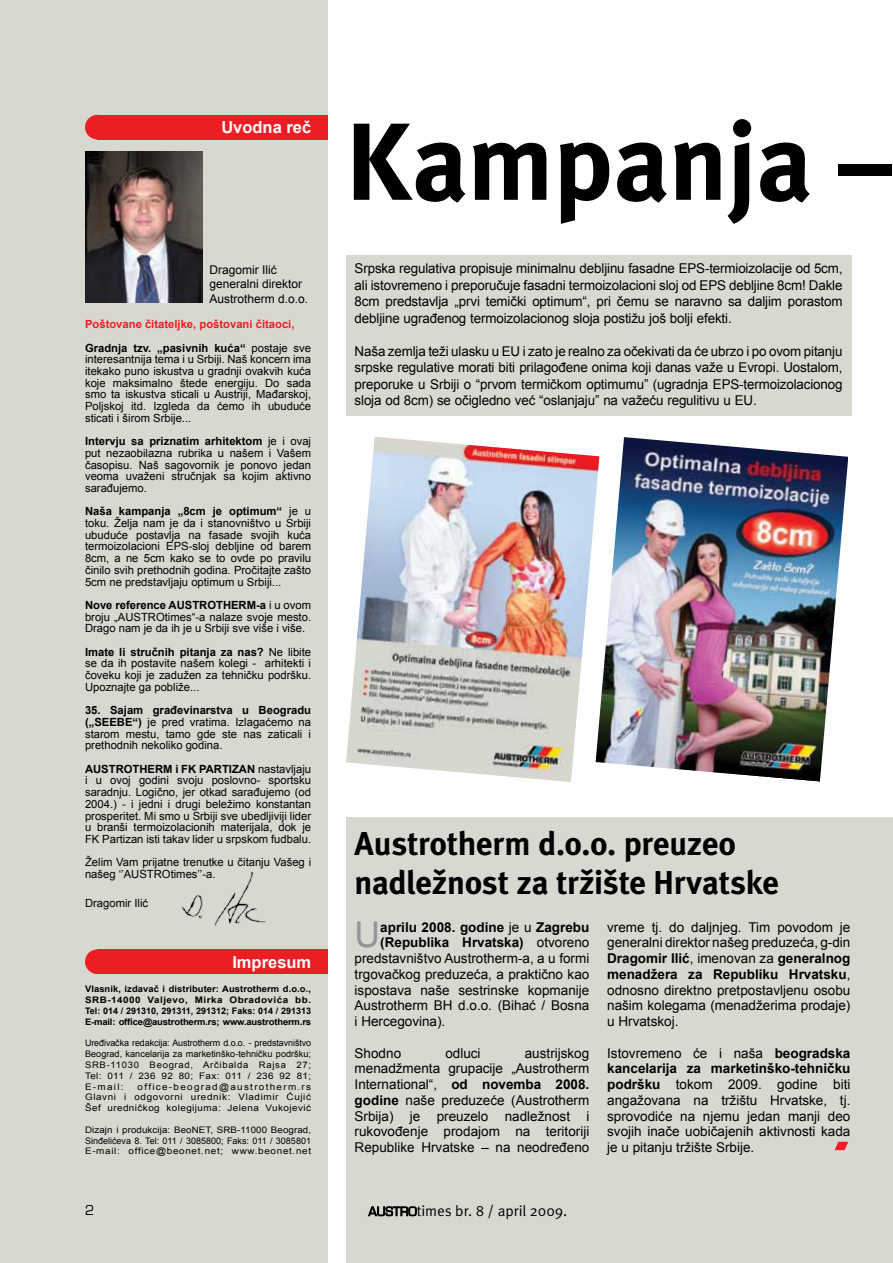
<style>
.page{position:relative;width:893px;height:1263px;background:#fff}
.page>*{position:absolute;margin:0;border:0;box-sizing:border-box;transform-origin:0 0}
.t1{font:700 109.5px "Meta";letter-spacing:-.005em;color:#000}
.t2{font:35.55px "Arial";color:#939598}
.t3{font:700 33px/39.6px "Meta";letter-spacing:-.005em;color:#000}
.t4{font:700 16.5px "Arial";color:#fff}
.t5{font:15px "Meta Normal";color:#000}
.t6{font:15px "Eurostile";color:#000}
.t7{font:13.5px/15.8px "Arial";color:#000;text-align:justify}
.t8{font:700 13.5px "Arial";color:#000}
.t9{font:12px/14.4px "Arial";color:#000}
.t10{font:11.25px/11.7px "Arial";color:#000;text-align:justify}
.t11{font:700 11.25px/23.4px "Arial";color:#ed1d24}
.t12{font:9px/10.8px "Arial";letter-spacing:.045em;color:#000;text-align:justify}
.t13{font:700 9px/10.8px "Arial";letter-spacing:-.02em;color:#000;text-align:justify;scale:1.04 1}
.t14{font:9px/10.8px "Arial";letter-spacing:.045em;color:#000;text-align:justify;scale:1.08 1}
.t15{font:9px/10.8px "Arial";letter-spacing:.045em;color:#000;text-align:justify;scale:1.1 1}
.s1{color:#000}
.s2{font-weight:400;color:#000}
.s3{font-weight:700}
.s4{font-weight:400}
.s5{font-family:"Eurostile";font-size:13.5px}
</style>
<div class="page">
<div style="left:0;top:0;width:328px;height:1263px;background:#d8d8d0"></div>
<div style="left:85px;top:115px;width:25px;height:24px;background:#ed1d24;border-radius:50%"></div>
<div style="left:97px;top:115px;width:231px;height:24px;background:#ed1d24"></div>
<div style="left:85px;top:949px;width:25px;height:25px;background:#ed1d24;border-radius:50%"></div>
<div style="left:97px;top:949px;width:231px;height:25px;background:#ed1d24"></div>
<img style="left:85px;top:152px;width:117px;height:151px">
<img style="left:182px;top:872px;width:84px;height:54px">
<div style="left:346px;top:817px;width:547px;height:446px;background:#d8d8d0"></div>
<svg style="left:835px;top:1142px;width:13px;height:8px"></svg>
<div style="left:346px;top:255px;width:505px;height:161px;background:#d8d8d0"></div>
<img style="left:346px;top:437px;width:250px;height:345px">
<img style="left:596px;top:437px;width:252px;height:344px">
<p class="t4" style="left:221px;top:116px;width:91px">Uvodna reč</p>
<p class="t9" style="left:209px;top:263px;width:100px">Dragomir Ilić generalni direktor<br>Austrotherm d.o.o.</p>
<p class="t11" style="left:85px;top:313px;width:228px">Poštovane čitateljke, poštovani čitaoci,<br><span class="s1">Gradnja tzv. „pasivnih kuća“</span> <span class="s2">postaje sve</span></p>
<p class="t10" style="left:85px;top:353px;width:228px">interesantnija tema i u Srbiji. Naš koncern ima itekako puno iskustva u gradnji ovakvih kuća koje maksimalno štede energiju. Do sada smo ta iskustva sticali u Austriji, Mađarskoj, Poljskoj itd. Izgleda da ćemo ih ubuduće sticati i širom Srbije...</p>
<p class="t10" style="left:85px;top:435px;width:228px"><span class="s3">Intervju sa priznatim arhitektom</span> je i ovaj put nezaobilazna rubrika u našem i Vašem časopisu. Naš sagovornik je ponovo jedan veoma uvaženi stručnjak sa kojim aktivno sarađujemo.</p>
<p class="t10" style="left:85px;top:506px;width:228px"><span class="s3">Naša kampanja „8cm je optimum“</span> je u toku. Želja nam je da i stanovništvo u Srbiji ubuduće postavlja na fasade svojih kuća termoizolacioni EPS-sloj debljine od barem 8cm, a ne 5cm kako se to ovde po pravilu činilo svih prethodnih godina. Pročitajte zašto 5cm ne predstavljaju optimum u Srbiji...</p>
<p class="t10" style="left:85px;top:599px;width:228px"><span class="s3">Nove reference AUSTROTHERM-a</span> i u ovom broju „AUSTROtimes“-a nalaze svoje mesto.<br>Drago nam je da ih je u Srbiji sve više i više.</p>
<p class="t10" style="left:85px;top:646px;width:228px"><span class="s3">Imate li stručnih pitanja za nas?</span> Ne libite se da ih postavite našem kolegi - arhitekti i čoveku koji je zadužen za tehničku podršku.<br>Upoznajte ga pobliže...</p>
<p class="t10" style="left:85px;top:704px;width:228px"><span class="s3">35. Sajam građevinarstva u Beogradu („SEEBE“)</span> je pred vratima. Izlagaćemo na starom mestu, tamo gde ste nas zaticali i prethodnih nekoliko godina.</p>
<p class="t10" style="left:85px;top:763px;width:228px"><span class="s3">AUSTROTHERM i FK PARTIZAN</span> nastavljaju i u ovoj godini svoju poslovno- sportsku saradnju. Logično, jer otkad sarađujemo (od 2004.) - i jedni i drugi beležimo konstantan prosperitet. Mi smo u Srbiji sve ubedljiviji lider u branši termoizolacionih materijala, dok je FK Partizan isti takav lider u srpskom fudbalu.</p>
<p class="t10" style="left:85px;top:857px;width:228px">Želim Vam prijatne trenutke u čitanju Vašeg i našeg ‘’AUSTROtimes’’-a.</p>
<p class="t10" style="left:85px;top:898px;width:65px">Dragomir Ilić</p>
<p class="t4" style="left:232px;top:951px;width:80px">Impresum</p>
<p class="t13" style="left:85px;top:984px;width:219px">Vlasnik, izdavač i distributer: Austrotherm d.o.o., SRB-14000 Valjevo, Mirka Obradovića bb.<br>Tel: 014 / 291310, 291311, 291312; Faks: 014 / 291313<br>E-mail: office@austrotherm.rs; www.austrotherm.rs</p>
<p class="t12" style="left:85px;top:1038px;width:228px">Uređivačka redakcija: Austrotherm d.o.o. - predstavništvo Beograd, kancelarija za marketinško-tehničku podršku; SRB-11030 Beograd, Arčibalda Rajsa 27; Tel: 011 / 236 92 80; Fax: 011 / 236 92 81; E-mail:</p>
<p class="t15" style="left:85px;top:1081px;width:207px;text-indent:53px">office-beograd@austrotherm.rs Glavni i odgovorni urednik: Vladimir Ćujić Šef uredničkog kolegijuma: Jelena Vukojević</p>
<p class="t14" style="left:85px;top:1124px;width:211px">Dizajn i produkcija: BeoNET, SRB-11000 Beograd, Sinđelićeva 8. Tel: 011 / 3085800; Faks: 011 / 3085801<br>E-mail: office@beonet.net; www.beonet.net</p>
<h1 class="t1" style="left:346px;top:97px;width:551px">Kampanja –</h1>
<p class="t7" style="left:355px;top:261px;width:489px;line-height:16.5px">Srpska regulativa propisuje minimalnu debljinu fasadne EPS-termioizolacije od 5cm, ali istovremeno i preporučuje fasadni termoizolacioni sloj od EPS debljine 8cm! Dakle 8cm predstavlja „prvi temički optimum“, pri čemu se naravno sa daljim porastom debljine ugrađenog termoizolacionog sloja postižu još bolji efekti.</p>
<p class="t7" style="left:355px;top:343px;width:489px;line-height:16.5px">Naša zemlja teži ulasku u EU i zato je realno za očekivati da će ubrzo i po ovom pitanju srpske regulative morati biti prilagođene onima koji danas važe u Evropi. Uostalom, preporuke u Srbiji o “prvom termičkom optimumu” (ugradnja EPS-termoizolacionog sloja od 8cm) se očigledno već “oslanjaju” na važeću regulitivu u EU.</p>
<h3 class="t3" style="left:355px;top:823px;width:426px">Austrotherm d.o.o. preuzeo nadležnost za tržište Hrvatske</h3>
<h2 class="t2" style="left:355px;top:911px;width:27px">U</h2>
<p class="t8" style="left:380px;top:918px;width:211px">aprilu 2008. godine <span class="s4">je u</span> Zagrebu</p>
<p class="t7" style="left:607px;top:919px;width:245px">vreme tj. do daljnjeg. Tim povodom je generalni direktor našeg preduzeća, g-din <span class="s3">Dragomir Ilić</span>, imenovan za <span class="s3">generalnog menadžera za Republiku Hrvatsku</span>, odnosno direktno pretpostavljenu osobu našim kolegama (menadžerima prodaje) u Hrvatskoj.</p>
<p class="t7" style="left:607px;top:1045px;width:245px">Istovremeno će i naša <span class="s3">beogradska kancelarija za marketinško-tehničku podršku</span> tokom 2009. godine biti angažovana na tržištu Hrvatske, tj. sprovodiće na njemu jedan manji deo svojih inače uobičajenih aktivnosti kada je u pitanju tržište Srbije.</p>
<p class="t8" style="left:380px;top:934px;width:211px">(Republika Hrvatska) <span class="s4">otvoreno</span></p>
<p class="t7" style="left:355px;top:950px;width:236px">predstavništvo Austrotherm-a, a u formi</p>
<p class="t7" style="left:355px;top:966px;width:236px">trgovačkog preduzeća, a praktično kao</p>
<p class="t7" style="left:355px;top:982px;width:236px">ispostava naše sestrinske kopmanije</p>
<p class="t7" style="left:355px;top:998px;width:236px">Austrotherm BH d.o.o. (Bihać / Bosna</p>
<p class="t7" style="left:355px;top:1013px;width:92px">i Hercegovina).</p>
<p class="t7" style="left:355px;top:1045px;width:48px">Shodno</p>
<p class="t7" style="left:445px;top:1045px;width:37px">odluci</p>
<p class="t7" style="left:355px;top:1045px;width:236px;text-indent:170px">austrijskog menadžmenta grupacije „Austrotherm International“, <span class="s3">od novemba 2008. godine</span> naše preduzeće (Austrotherm Srbija) je preuzelo nadležnost i rukovođenje prodajom na teritoriji Republike Hrvatske – na neodređeno</p>
<p class="t6" style="left:85px;top:1202px;width:11px">2</p>
<p class="t5" style="left:368px;top:1202px;width:200px"><span class="s5">AUSTRO</span>times br. 8 / april 2009.</p>
</div>
